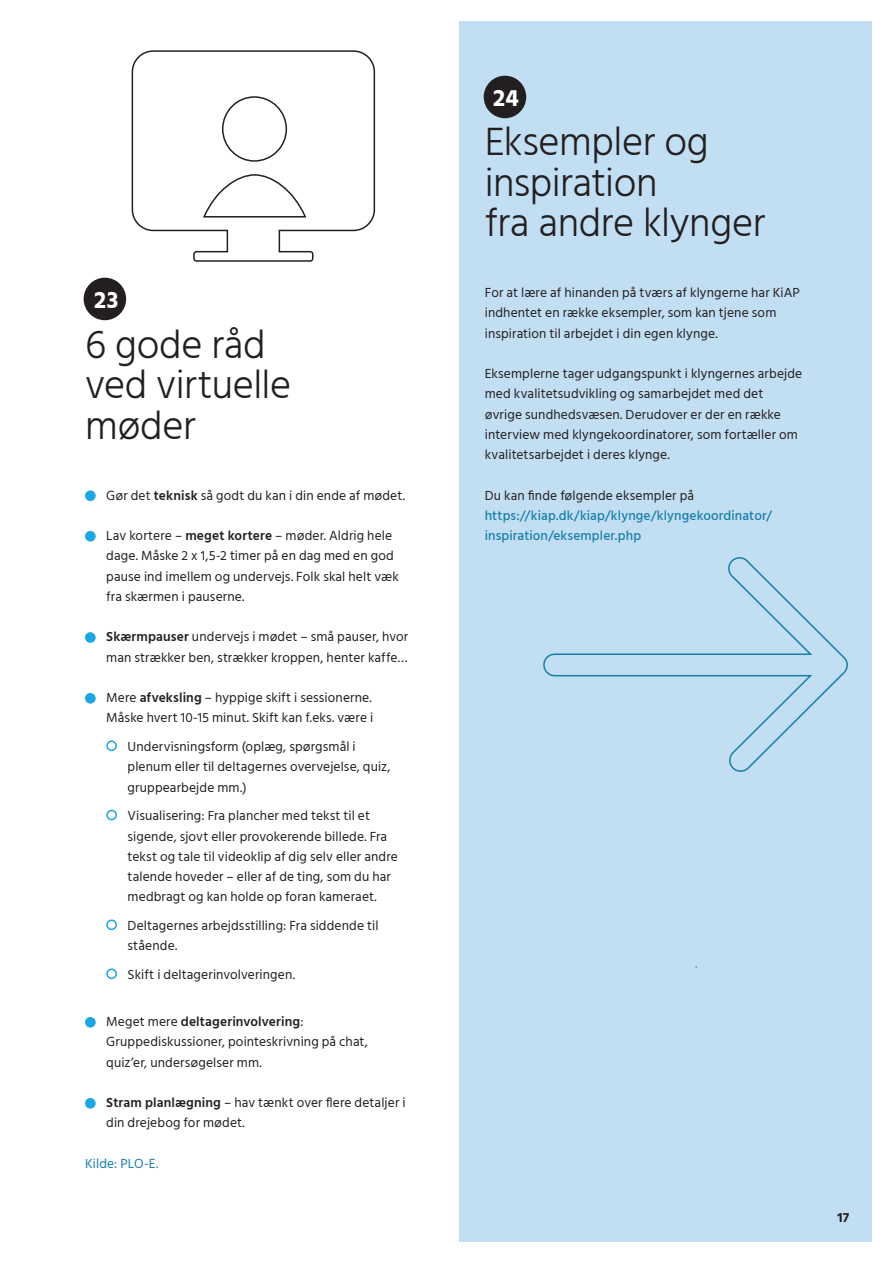
<style>
.page{position:relative;width:893px;height:1263px;background:#fff}
.page>*{position:absolute;margin:0;border:0;box-sizing:border-box;transform-origin:0 0}
.kiap-1{font:300 40.5px/40.5px "Hind Siliguri";letter-spacing:-.01em;color:#231f20}
.kiap-1-2{font:700 24px "Hind Siliguri";color:#fff}
.brød-indryk{font:13.5px/20.2px "Hind Siliguri";letter-spacing:.01em;color:#231f20}
.brød_indryk_ande{font:13.5px/20.2px "Hind Siliguri";letter-spacing:.01em;color:#231f20}
.brød{font:13.5px/20.2px "Hind Siliguri";letter-spacing:.01em;color:#231f20}
.brød-2{font:500 13.5px/20.2px "Hind Siliguri";letter-spacing:.01em;color:#177ea9}
.brød-3{font:13.5px "Hind Siliguri";letter-spacing:.005em;color:#177ea9}
.t1{font:700 13.5px "Hind Siliguri";color:#231f20}
.s1{font-weight:600}
.s2{font-weight:400;color:#231f20}
</style>
<div class="page">
<div style="left:460px;top:21px;width:412px;height:1221px;background:#c2def3"></div>
<svg style="left:131px;top:50px;width:245px;height:212px"></svg>
<svg style="left:543px;top:557px;width:305px;height:411px"></svg>
<div style="left:484px;top:76px;width:42px;height:42px;background:#231f20;border-radius:50%"></div>
<div style="left:84px;top:278px;width:42px;height:42px;background:#231f20;border-radius:50%"></div>
<div style="left:85px;top:490px;width:11px;height:11px;background:#1da6df;border-radius:50%"></div>
<div style="left:85px;top:531px;width:11px;height:11px;background:#1da6df;border-radius:50%"></div>
<div style="left:85px;top:632px;width:11px;height:11px;background:#1da6df;border-radius:50%"></div>
<div style="left:85px;top:693px;width:11px;height:11px;background:#1da6df;border-radius:50%"></div>
<div style="left:106px;top:740px;width:11px;height:11px;border:2px solid #1da6df;border-radius:50%"></div>
<div style="left:106px;top:810px;width:11px;height:10px;border:2px solid #1da6df;border-radius:50%"></div>
<div style="left:106px;top:919px;width:11px;height:11px;border:2px solid #1da6df;border-radius:50%"></div>
<div style="left:106px;top:968px;width:11px;height:11px;border:2px solid #1da6df;border-radius:50%"></div>
<div style="left:85px;top:1017px;width:11px;height:11px;background:#1da6df;border-radius:50%"></div>
<div style="left:85px;top:1098px;width:11px;height:11px;background:#1da6df;border-radius:50%"></div>
<p class="kiap-1-2" style="left:94px;top:281px;width:25px">23</p>
<p class="kiap-1" style="left:85px;top:324px;width:208px">6 gode råd ved virtuelle møder</p>
<p class="brød-indryk" style="left:106px;top:486px;width:300px">Gør det <span class="s1">teknisk</span> så godt du kan i din ende af mødet.</p>
<p class="brød-indryk" style="left:106px;top:526px;width:294px">Lav kortere – <span class="s1">meget kortere</span> – møder. Aldrig hele dage. Måske 2 x 1,5-2 timer på en dag med en god pause ind imellem og undervejs. Folk skal helt væk fra skærmen i pauserne.</p>
<p class="brød-indryk" style="left:106px;top:628px;width:303px"><span class="s1">Skærmpauser</span> undervejs i mødet – små pauser, hvor man strækker ben, strækker kroppen, henter kaffe…</p>
<p class="brød-indryk" style="left:106px;top:688px;width:268px">Mere <span class="s1">afveksling</span> – hyppige skift i sessionerne.<br>Måske hvert 10-15 minut. Skift kan f.eks. være i</p>
<p class="brød_indryk_ande" style="left:128px;top:737px;width:264px">Undervisningsform (oplæg, spørgsmål i plenum eller til deltagernes overvejelse, quiz, gruppearbejde mm.)</p>
<p class="brød_indryk_ande" style="left:128px;top:807px;width:272px">Visualisering: Fra plancher med tekst til et sigende, sjovt eller provokerende billede. Fra tekst og tale til videoklip af dig selv eller andre talende hoveder – eller af de ting, som du har medbragt og kan holde op foran kameraet.</p>
<p class="brød_indryk_ande" style="left:128px;top:916px;width:252px">Deltagernes arbejdsstilling: Fra siddende til stående.</p>
<p class="brød_indryk_ande" style="left:128px;top:965px;width:169px">Skift i deltagerinvolveringen.</p>
<p class="brød-indryk" style="left:106px;top:1012px;width:263px">Meget mere <span class="s1">deltagerinvolvering</span>:<br>Gruppediskussioner, pointeskrivning på chat, quiz’er, undersøgelser mm.</p>
<p class="brød-indryk" style="left:106px;top:1093px;width:301px"><span class="s1">Stram planlægning</span> – hav tænkt over flere detaljer i din drejebog for mødet.</p>
<p class="brød-3" style="left:85px;top:1154px;width:75px">Kilde: PLO-E.</p>
<p class="kiap-1-2" style="left:493px;top:79px;width:27px">24</p>
<p class="kiap-1" style="left:485px;top:121px;width:282px">Eksempler og inspiration<br>fra andre klynger</p>
<p class="brød" style="left:485px;top:283px;width:317px">For at lære af hinanden på tværs af klyngerne har KiAP indhentet en række eksempler, som kan tjene som inspiration til arbejdet i din egen klynge.</p>
<p class="brød" style="left:485px;top:364px;width:319px">Eksemplerne tager udgangspunkt i klyngernes arbejde med kvalitetsudvikling og samarbejdet med det øvrige sundhedsvæsen. Derudover er der en række interview med klyngekoordinatorer, som fortæller om kvalitetsarbejdet i deres klynge.</p>
<p class="brød-2" style="left:485px;top:486px;width:289px"><span class="s2">Du kan finde følgende eksempler på </span>https://kiap.dk/kiap/klynge/klyngekoordinator/ inspiration/eksempler.php</p>
<p class="t1" style="left:837px;top:1206px;width:14px">17</p>
</div>
